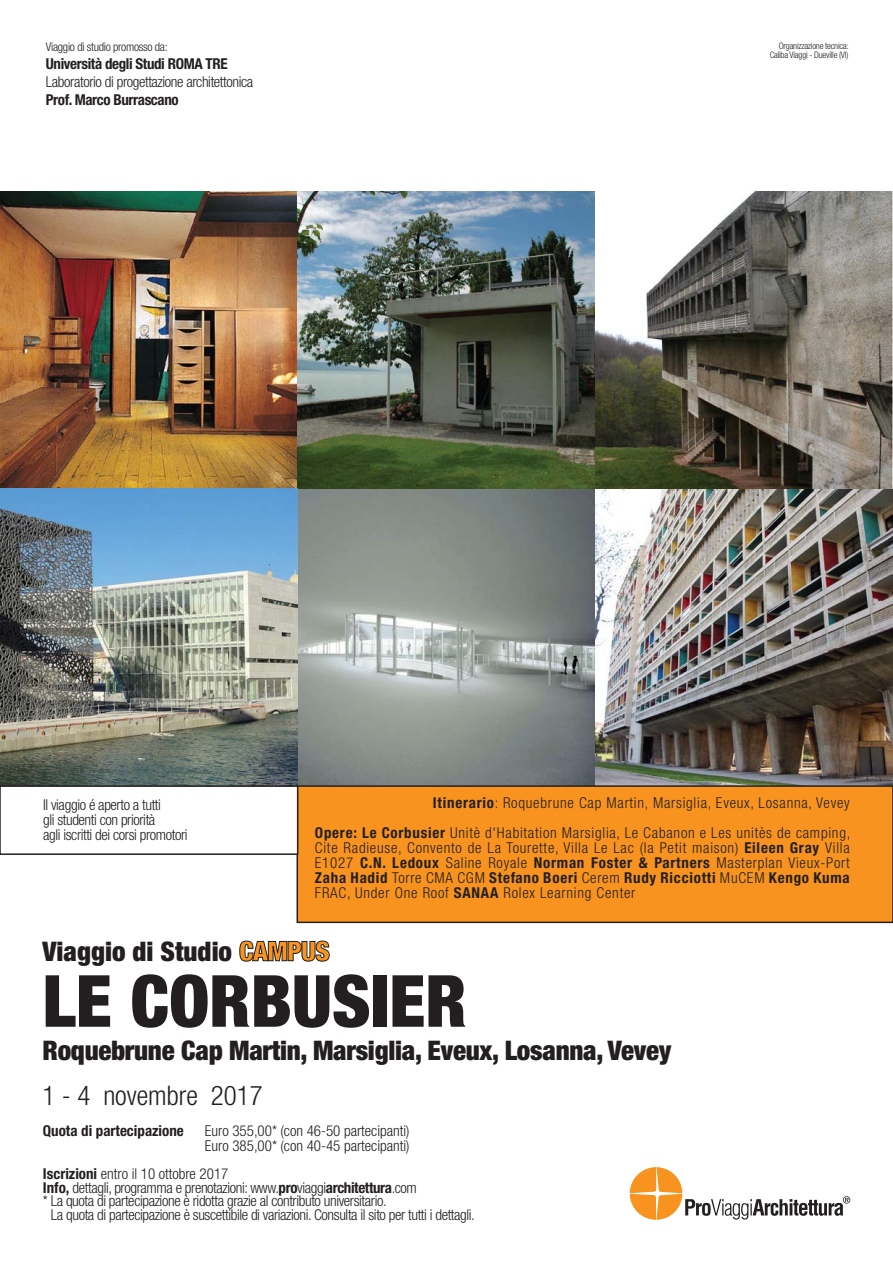
<style>
.page{position:relative;width:893px;height:1263px;background:#fff}
.page>*{position:absolute;margin:0;border:0;box-sizing:border-box;transform-origin:0 0}
.t1{font:900 condensed 72px "Helvetica Neue";color:#231f20}
.t2{font:900 condensed 27px "Helvetica Neue";letter-spacing:-.01em;color:#231f20}
.t3{font:300 condensed 27px "Helvetica Neue";color:#231f20}
.t4{font:300 condensed 15px/15px "Helvetica Neue";letter-spacing:-.025em;color:#231f20;text-align:justify}
.t5{font:300 condensed 15px/30px "Helvetica Neue";letter-spacing:.05em;color:#231f20;text-align:right}
.t6{font:300 condensed 15px/15px "Helvetica Neue";color:#231f20}
.t7{font:700 condensed 15px "Helvetica Neue";letter-spacing:-.025em;color:#231f20}
.t8{font:700 condensed 15px "Helvetica Neue";color:#231f20}
.t9{font:300 condensed 12px "Helvetica Neue";letter-spacing:-.025em;color:#231f20}
.t10{font:300 condensed 9px/9px "Helvetica Neue";letter-spacing:-.025em;color:#231f20;text-align:right}
.s1{font-weight:700}
.s2{color:#f7931e}
</style>
<div class="page">
<img style="left:0;top:191px;width:893px;height:594px">
<svg style="left:630px;top:1167px;width:220px;height:53px"></svg>
<div style="left:297px;top:786px;width:596px;height:136px;background:#f7931e"></div>
<div style="left:297px;top:785px;width:596px;height:138px;border:2px solid #231f20"></div>
<svg style="left:239px;top:940px;width:91px;height:21px"></svg>
<div style="left:0;top:785px;width:298px;height:70px;border:2px solid #231f20"></div>
<p class="t9" style="left:46px;top:40px;width:123px">Viaggio di studio promosso da:</p>
<p class="t7" style="left:46px;top:55px;width:183px">Università degli Studi ROMA TRE</p>
<p class="t4" style="left:46px;top:74px;width:209px">Laboratorio di progettazione architettonica</p>
<p class="t7" style="left:46px;top:91px;width:134px">Prof. Marco Burrascano</p>
<p class="t10" style="left:770px;top:41px;width:80px">Organizzazione tecnica:<br>Caliba Viaggi - Dueville (VI)</p>
<p class="t4" style="left:43px;top:797px;width:146px;text-align:left">Il viaggio é aperto a tutti<br>gli studenti con priorità<br>agli iscritti dei corsi promotori</p>
<p class="t5" style="left:315px;top:787px;width:537px"><span class="s1">Itinerario</span>: Roquebrune Cap Martin, Marsiglia, Eveux, Losanna, Vevey<br><span class="s1">Opere: Le Corbusier</span> Unitè d'Habitation Marsiglia, Le Cabanon e Les unitès de camping,</p>
<p class="t4" style="left:315px;top:840px;width:536px">Cite Radieuse, Convento de La Tourette, Villa Le Lac (la Petit maison) <span class="s1">Eileen Gray</span> Villa E1027 <span class="s1">C.N. Ledoux</span> Saline Royale <span class="s1">Norman Foster &amp; Partners</span> Masterplan Vieux-Port <span class="s1">Zaha Hadid</span> Torre CMA CGM <span class="s1">Stefano Boeri</span> Cerem <span class="s1">Rudy Ricciotti</span> MuCEM <span class="s1">Kengo Kuma </span>FRAC, Under One Roof <span class="s1">SANAA</span> Rolex Learning Center</p>
<h2 class="t2" style="left:42px;top:934px;width:289px">Viaggio di Studio <span class="s2">CAMPUS</span></h2>
<h1 class="t1" style="left:42px;top:957px;width:426px">LE CORBUSIER</h1>
<h2 class="t2" style="left:42px;top:1033px;width:630px">Roquebrune Cap Martin, Marsiglia, Eveux, Losanna, Vevey</h2>
<h2 class="t3" style="left:42px;top:1080px;width:222px">1 - 4 novembre 2017</h2>
<p class="t8" style="left:43px;top:1121px;width:142px">Quota di partecipazione</p>
<p class="t6" style="left:205px;top:1123px;width:206px">Euro 355,00* (con 46-50 partecipanti)<br>Euro 385,00* (con 40-45 partecipanti)</p>
<p class="t6" style="left:43px;top:1166px;width:187px"><span class="s1">Iscrizioni</span> entro il 10 ottobre 2017</p>
<p class="t4" style="left:43px;top:1180px;width:375px"><span class="s1">Info,</span> dettagli, programma e prenotazioni: www.<span class="s1">pro</span>viaggi<span class="s1">architettura</span>.com</p>
<p class="t4" style="left:43px;top:1193px;width:345px">* La quota di partecipazione è ridotta grazie al contributo universitario.</p>
<p class="t4" style="left:51px;top:1207px;width:426px">La quota di partecipazione è suscettibile di variazioni. Consulta il sito per tutti i dettagli.</p>
</div>
